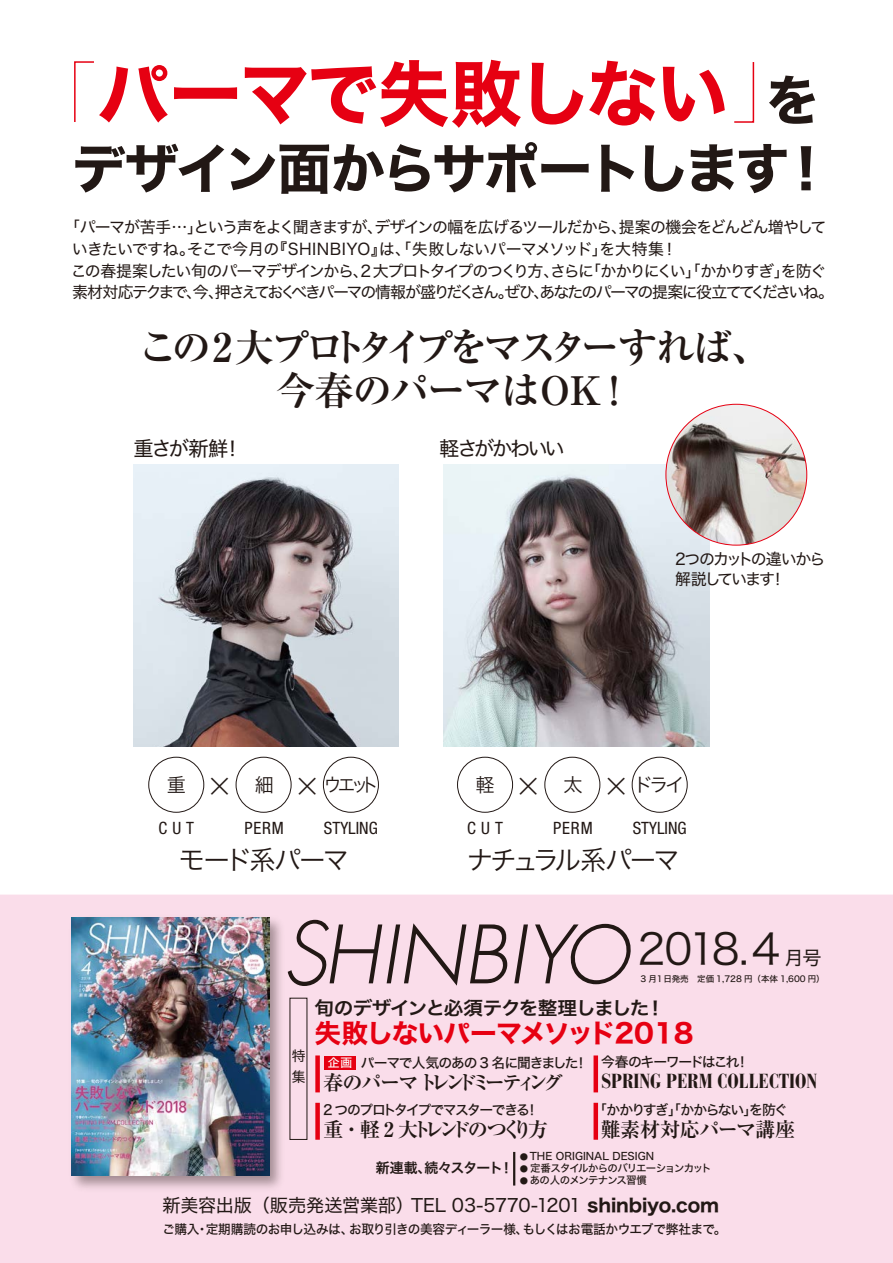
<style>
.page{position:relative;width:893px;height:1263px;background:#fff}
.page>*{position:absolute;margin:0;border:0;box-sizing:border-box;transform-origin:0 0}
.t1{font:72.3px "Hira Kaku Std W7";letter-spacing:-.035em;color:#e60012}
.t2{font:54.15px "Hira Kaku Std W7";letter-spacing:-.06em;color:#221815}
.t3{font:42.6px "Hira Kaku Std W3";color:#221815}
.t4{font:700 39.3px/43.5px "Ryumin Pr 5";letter-spacing:-.075em;color:#221815;text-align:center}
.t5{font:26.55px "Hiragino Sans W3";letter-spacing:-.11em;color:#221815}
.t6{font:26.55px "Hiragino Sans W3";letter-spacing:-.085em;color:#221815}
.t7{font:26.25px "Hiragino Sans W7";letter-spacing:-.04em;color:#e60012}
.t8{font:700 20.25px "Ryumin Pr 5";letter-spacing:-.27em;color:#221815}
.t9{font:700 condensed 20.25px "Bauer Bodoni Std";letter-spacing:-.015em;color:#221815}
.t10{font:700 20.25px "Ryumin Pr 5";letter-spacing:-.015em;color:#221815}
.t11{font:20.25px "Hiragino Sans W4";letter-spacing:-.13em;color:#221815}
.t12{font:20.25px "Hiragino Sans W4";letter-spacing:-.105em;color:#221815}
.t13{font:19.2px "Hiragino Sans W3";letter-spacing:-.195em;color:#221815}
.t14{font:19.2px "Hira Kaku Std W4";color:#221815}
.t15{font:18.6px "Hiragino Sans W6";letter-spacing:-.06em;color:#221815;scale:1.06 1}
.t16{font:18.15px "Hira Kaku Std W4";letter-spacing:-.015em;color:#221815}
.t17{font:condensed 16.95px "Helvetica Neue LT Std";color:#221815}
.t18{font:15.9px/21.8px "Hiragino Sans W4";letter-spacing:-.09em;color:#221815}
.t19{font:15.9px/19.5px "Hiragino Sans W4";letter-spacing:-.12em;color:#221815}
.t20{font:13.95px "Hiragino Sans W6";letter-spacing:-.06em;color:#221815}
.t21{font:13.8px "Hira Kaku Std W5";letter-spacing:-.105em;color:#221815}
.t22{font:13.8px "Hira Kaku Std W5";letter-spacing:-.085em;color:#221815}
.t23{font:13.8px/20.7px "Hiragino Sans W4";color:#221815}
.t24{font:12.9px "Hira Kaku Std W5";letter-spacing:-.045em;color:#221815}
.t25{font:10.35px "Hiragino Sans W5";letter-spacing:-.085em;color:#221815}
.t26{font:10.35px "Hiragino Sans W5";color:#221815}
.t27{font:10.35px "Hiragino Sans W5";letter-spacing:-.05em;color:#221815}
.t28{font:8.55px "Hira Kaku Std W5";color:#221815}
.s1{font-size:54.15px;color:#221815}
.s2{font-family:"UD Shin Go Pro";font-weight:300;font-size:27.6px}
.s3{font-size:11.7px;color:#fff}
.s4{font-size:8.4px}
.s5{font-family:"Hira Kaku Std W7"}
</style>
<div class="page">
<div style="left:0;top:894px;width:893px;height:369px;background:#faddea"></div>
<img style="left:71px;top:917px;width:217px;height:271px">
<div style="left:325px;top:1056px;width:31px;height:13px;background:#e60012"></div>
<svg style="left:514px;top:924px;width:14px;height:59px"></svg>
<svg style="left:535px;top:924px;width:96px;height:60px"></svg>
<svg style="left:288px;top:920px;width:220px;height:66px"></svg>
<img style="left:72px;top:918px;width:198px;height:258px">
<img style="left:133px;top:464px;width:266px;height:282px">
<img style="left:443px;top:464px;width:266px;height:282px">
<svg style="left:74px;top:61px;width:20px;height:61px"></svg>
<svg style="left:734px;top:62px;width:21px;height:61px"></svg>
<div style="left:632px;top:757px;width:56px;height:56px;border:1px solid #221815;border-radius:50%"></div>
<div style="left:544px;top:757px;width:56px;height:56px;border:1px solid #221815;border-radius:50%"></div>
<div style="left:457px;top:757px;width:56px;height:56px;border:1px solid #221815;border-radius:50%"></div>
<div style="left:323px;top:757px;width:56px;height:56px;border:1px solid #221815;border-radius:50%"></div>
<div style="left:236px;top:757px;width:56px;height:56px;border:1px solid #221815;border-radius:50%"></div>
<div style="left:148px;top:757px;width:56px;height:56px;border:1px solid #221815;border-radius:50%"></div>
<img style="left:666px;top:404px;width:141px;height:141px;border-radius:70px">
<hr style="left:513px;top:1152px;width:2px;height:33px;background:#221815">
<div style="left:315px;top:1055px;width:5px;height:37px;background:#e60012"></div>
<div style="left:315px;top:1103px;width:5px;height:37px;background:#e60012"></div>
<hr style="left:594px;top:1055px;width:4px;height:37px;background:#e60012">
<hr style="left:594px;top:1103px;width:4px;height:37px;background:#e60012">
<h1 class="t1" style="left:97px;top:37px;width:723px">パーマで失敗しない <span class="s1">を</span></h1>
<h2 class="t2" style="left:72px;top:126px;width:763px">デザイン面からサポートします！</h2>
<p class="t18" style="left:71px;top:215px;width:764px;text-indent:-7px">「パーマが苦手…」という声をよく聞きますが、デザインの幅を広げるツールだから、提案の機会をどんどん増やしていきたいですね。そこで今月の『SHINBIYO』は、「失敗しないパーマメソッド」を大特集！　<br>この春提案したい旬のパーマデザインから、2 大プロトタイプのつくり方、さらに「かかりにくい」「かかりすぎ」を防ぐ素材対応テクまで、今、押さえておくべきパーマの情報が盛りだくさん。ぜひ、あなたのパーマの提案に役立ててくださいね。</p>
<h3 class="t4" style="left:138px;top:323px;width:634px">この 2 大プロトタイプをマスターすれば、今春のパーマはOK！</h3>
<p class="t12" style="left:133px;top:430px;width:111px">重さが新鮮！</p>
<p class="t11" style="left:439px;top:430px;width:127px">軽さがかわいい</p>
<p class="t19" style="left:675px;top:548px;width:152px">2つのカットの違いから解説しています！</p>
<p class="t13" style="left:167px;top:767px;width:214px">重 <span class="s2">×</span> 細 <span class="s2">×</span>ウエット</p>
<p class="t13" style="left:475px;top:767px;width:211px">軽 <span class="s2">×</span> 太 <span class="s2">×</span>ドライ</p>
<p class="t17" style="left:158px;top:818px;width:37px">CUT</p>
<p class="t17" style="left:244px;top:818px;width:41px">PERM</p>
<p class="t17" style="left:324px;top:818px;width:55px">STYLING</p>
<p class="t17" style="left:467px;top:818px;width:37px">CUT</p>
<p class="t17" style="left:553px;top:818px;width:41px">PERM</p>
<p class="t17" style="left:633px;top:818px;width:55px">STYLING</p>
<h3 class="t6" style="left:179px;top:836px;width:172px">モード系パーマ</h3>
<h3 class="t5" style="left:467px;top:836px;width:215px">ナチュラル系パーマ</h3>
<h3 class="t3" style="left:637px;top:917px;width:144px">2018.4</h3>
<p class="t14" style="left:785px;top:943px;width:39px">月号</p>
<p class="t28" style="left:640px;top:972px;width:186px">3 月1日発売　定価 1,728 円（本体 1,600 円）</p>
<p class="t15" style="left:315px;top:991px;width:332px">旬のデザインと必須テクを整理しました！</p>
<p class="t23" style="left:292px;top:1045px;width:15px">特集</p>
<h3 class="t7" style="left:315px;top:1012px;width:381px">失敗しないパーマメソッド2018</h3>
<p class="t22" style="left:328px;top:1052px;width:262px"><span class="s3">企画</span> パーマで人気のあの 3 名に聞きました！</p>
<p class="t8" style="left:323px;top:1066px;width:241px">春のパーマ トレンドミーティング</p>
<p class="t21" style="left:323px;top:1099px;width:217px">2 つのプロトタイプでマスターできる！</p>
<p class="t8" style="left:323px;top:1113px;width:226px">重・軽 2 大トレンドのつくり方</p>
<p class="t21" style="left:601px;top:1051px;width:150px">今春のキーワードはこれ！</p>
<p class="t9" style="left:601px;top:1069px;width:218px">SPRING PERM COLLECTION</p>
<p class="t21" style="left:593px;top:1099px;width:196px">「かかりすぎ」「かからない」を防ぐ</p>
<p class="t10" style="left:600px;top:1113px;width:196px">難素材対応パーマ講座</p>
<p class="t20" style="left:376px;top:1155px;width:139px">新連載、続々スタート！</p>
<p class="t26" style="left:520px;top:1147px;width:136px"><span class="s4">●</span> THE ORIGINAL DESIGN</p>
<p class="t25" style="left:520px;top:1159px;width:193px"><span class="s4">●</span> 定番スタイルからのバリエーションカット</p>
<p class="t27" style="left:520px;top:1171px;width:129px"><span class="s4">●</span> あの人のメンテナンス習慣</p>
<p class="t16" style="left:162px;top:1192px;width:558px">新美容出版（販売発送営業部）TEL 03-5770-1201 <span class="s5">shinbiyo.com</span></p>
<p class="t24" style="left:162px;top:1219px;width:566px">ご購入・定期購読のお申し込みは、お取り引きの美容ディーラー様、もしくはお電話かウエブで弊社まで。</p>
</div>
